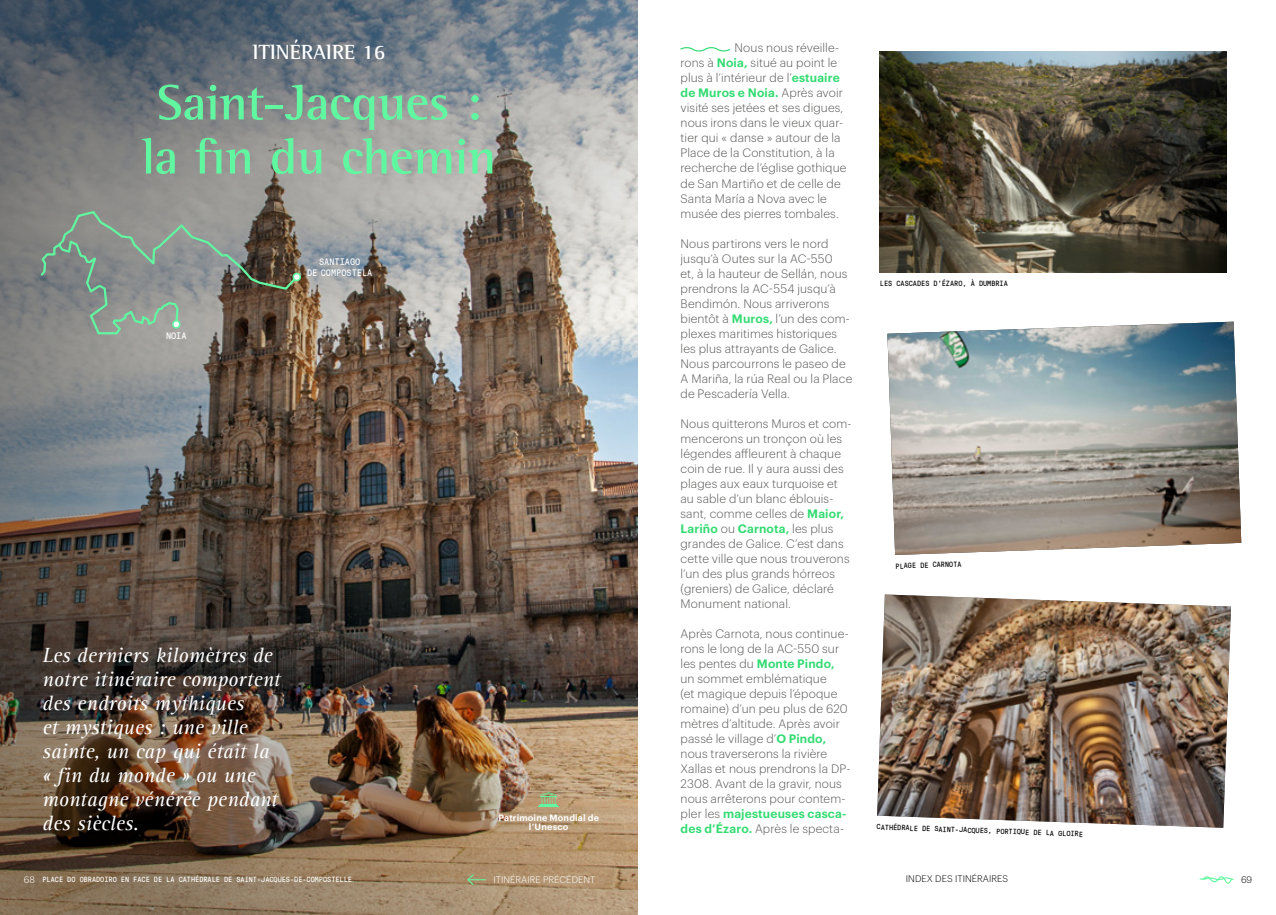
<style>
.page{position:relative;width:1276px;height:915px;background:#fff}
.page>*{position:absolute;margin:0;border:0;box-sizing:border-box;transform-origin:0 0}
.t1{font:700 51px/54px "Rotis Semi Serif Std";letter-spacing:-.01em;color:#61f7a0}
.t2{font:italic 21px/24px "Rotis Serif";letter-spacing:.005em;color:#fff}
.t3{font:700 21px "Rotis Semi Serif Std";color:#fff}
.t4{font:300 12px/15px "Graphik";letter-spacing:.01em;color:#575756}
.t5{font:9.3px/11.2px "GT Pressura Mono";color:#fff;text-align:center}
.t6{font:300 9.3px "Graphik";letter-spacing:.005em;color:#000}
.t7{font:300 9.3px "Graphik";letter-spacing:.005em;color:#fff}
.t8{font:600 9px/9px "Graphik";letter-spacing:.02em;color:#fff;text-align:center}
.t9{font:7.5px "GT Pressura Mono";color:#000}
.t10{font:7.5px "GT Pressura Mono";color:#fff}
.s1{font-weight:600;color:#33db72}
.s2{font-family:"Graphik";font-weight:300;font-size:9.3px}
</style>
<div class="page">
<img style="left:0;top:0;width:638px;height:914px">
<svg style="left:680px;top:47px;width:50px;height:5px"></svg>
<img style="left:887px;top:321px;width:354px;height:233px">
<img style="left:880px;top:51px;width:346px;height:221px">
<img style="left:877px;top:594px;width:354px;height:233px">
<svg style="left:539px;top:792px;width:20px;height:15px"></svg>
<svg style="left:39px;top:209px;width:263px;height:126px;background:#81847c"></svg>
<svg style="left:1199px;top:876px;width:34px;height:7px"></svg>
<svg style="left:466px;top:872px;width:20px;height:14px"></svg>
<h2 class="t3" style="left:253px;top:39px;width:134px">ITINÉRAIRE 16</h2>
<h1 class="t1" style="left:142px;top:75px;width:356px">Saint-Jacques : la fin du chemin</h1>
<p class="t5" style="left:166px;top:329px;width:22px">NOIA</p>
<p class="t5" style="left:307px;top:255px;width:67px">SANTIAGO<br>DE COMPOSTELA</p>
<h2 class="t2" style="left:43px;top:643px;width:239px">Les derniers kilomètres de notre itinéraire comportent des endroits mythiques<br>et mystiques : une ville sainte, un cap qui était la « fin du monde » ou une montagne vénérée pendant des siècles.</h2>
<p class="t8" style="left:498px;top:812px;width:102px">Patrimoine Mondial de l’Unesco</p>
<p class="t4" style="left:680px;top:40px;width:167px;text-indent:54px">Nous nous réveille&shy;rons à <span class="s1">Noia,</span> situé au point le plus à l’intérieur de l’<span class="s1">estuaire de Muros e Noia.</span> Après avoir visité ses jetées et ses digues, nous irons dans le vieux quar&shy;tier qui « danse » autour de la<br>Place de la Constitution, à la recherche de l’église gothique de San Martiño et de celle de<br>Santa María a Nova avec le musée des pierres tombales.</p>
<p class="t4" style="left:680px;top:235px;width:173px">Nous partirons vers le nord jusqu’à Outes sur la AC-550<br>et, à la hauteur de Sellán, nous prendrons la AC-554 jusqu’à<br>Bendimón. Nous arriverons bientôt à <span class="s1">Muros,</span> l’un des com&shy;plexes maritimes historiques les plus attrayants de Galice.<br>Nous parcourrons le paseo de<br>A Mariña, la rúa Real ou la Place de Pescadería Vella.</p>
<p class="t4" style="left:680px;top:415px;width:172px">Nous quitterons Muros et com&shy;mencerons un tronçon où les légendes affleurent à chaque coin de rue. Il y aura aussi des plages aux eaux turquoise et au sable d’un blanc éblouis&shy;sant, comme celles de <span class="s1">Maior,<br>Lariño</span> ou <span class="s1">Carnota,</span> les plus grandes de Galice. C’est dans cette ville que nous trouverons l’un des plus grands hórreos (greniers) de Galice, déclaré<br>Monument national.</p>
<p class="t4" style="left:680px;top:625px;width:171px">Après Carnota, nous continue&shy;rons le long de la AC-550 sur les pentes du <span class="s1">Monte Pindo, </span>un sommet emblématique<br>(et magique depuis l’époque romaine) d’un peu plus de 620 mètres d’altitude. Après avoir passé le village d’<span class="s1">O Pindo, </span>nous traverserons la rivière<br>Xallas et nous prendrons la DP-<br>2308. Avant de la gravir, nous nous arrêterons pour contem&shy;pler les <span class="s1">majestueuses casca&shy;des d’Ézaro.</span> Après le specta-</p>
<p class="t9" style="left:880px;top:278px;width:129px">LES CASCADES D’ÉZARO, À DUMBRIA</p>
<p class="t9" style="left:895px;top:560px;width:68px;rotate:-2deg">PLAGE DE CARNOTA</p>
<p class="t9" style="left:877px;top:821px;width:208px;rotate:2deg">CATHÉDRALE DE SAINT-JACQUES, PORTIQUE DE LA GLOIRE</p>
<p class="t10" style="left:24px;top:874px;width:330px"><span class="s2">68</span> PLACE DO OBRADOIRO EN FACE DE LA CATHÉDRALE DE SAINT-JACQUES-DE-COMPOSTELLE</p>
<p class="t7" style="left:493px;top:872px;width:103px">ITINÉRAIRE PRÉCÉDENT</p>
<p class="t6" style="left:906px;top:871px;width:104px">INDEX DES ITINÉRAIRES</p>
<p class="t6" style="left:1241px;top:872px;width:13px">69</p>
</div>
